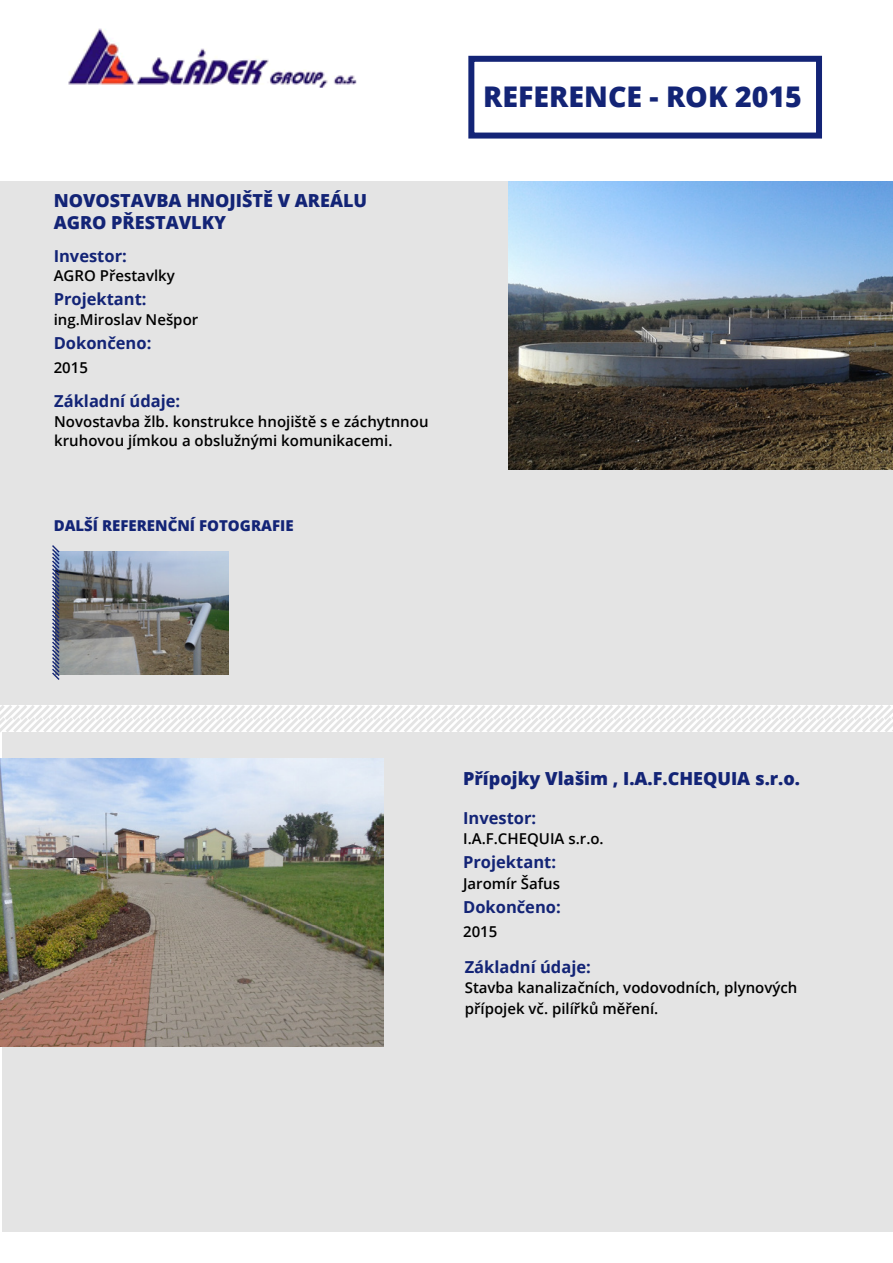
<style>
.page{position:relative;width:893px;height:1263px;background:#fff}
.page>*{position:absolute;margin:0;border:0;box-sizing:border-box;transform-origin:0 0}
.t1{font:800 28.5px "Open Sans";color:#132476}
.t2{font:800 18px/21.6px "Open Sans";color:#132476}
.t3{font:700 16.5px "Open Sans";color:#132476}
.t4{font:600 15px/19.5px "Open Sans";color:#000}
.t5{font:800 15px "Open Sans";color:#132476}
</style>
<div class="page">
<div style="left:0;top:182px;width:893px;height:523px;background:#e4e4e4"></div>
<svg style="left:0;top:705px;width:893px;height:30px"></svg>
<div style="left:3px;top:732px;width:890px;height:500px;background:#e4e4e4"></div>
<img style="left:68px;top:28px;width:289px;height:60px">
<img style="left:509px;top:182px;width:384px;height:288px">
<img style="left:0;top:758px;width:384px;height:288px">
<img style="left:61px;top:551px;width:168px;height:123px">
<svg style="left:52px;top:545px;width:9px;height:135px"></svg>
<div style="left:468px;top:56px;width:354px;height:83px;border:6px solid #132476"></div>
<p class="t2" style="left:54px;top:189px;width:315px">NOVOSTAVBA HNOJIŠTĚ V AREÁLU<br>AGRO PŘESTAVLKY</p>
<p class="t3" style="left:54px;top:244px;width:75px">Investor:</p>
<p class="t4" style="left:54px;top:266px;width:123px">AGRO Přestavlky</p>
<p class="t3" style="left:54px;top:287px;width:94px">Projektant:</p>
<p class="t4" style="left:54px;top:309px;width:146px">ing.Miroslav Nešpor</p>
<p class="t3" style="left:54px;top:331px;width:99px">Dokončeno:</p>
<p class="t4" style="left:54px;top:357px;width:36px">2015</p>
<p class="t3" style="left:54px;top:390px;width:128px">Základní údaje:</p>
<p class="t4" style="left:54px;top:411px;width:376px">Novostavba žlb. konstrukce hnojiště s e záchytnnou kruhovou jímkou a obslužnými komunikacemi.</p>
<p class="t5" style="left:54px;top:515px;width:241px">DALŠÍ REFERENČNÍ FOTOGRAFIE</p>
<h1 class="t1" style="left:483px;top:75px;width:320px">REFERENCE - ROK 2015</h1>
<p class="t2" style="left:463px;top:766px;width:339px">Přípojky Vlašim , I.A.F.CHEQUIA s.r.o.</p>
<p class="t3" style="left:463px;top:807px;width:75px">Investor:</p>
<p class="t4" style="left:463px;top:828px;width:142px">I.A.F.CHEQUIA s.r.o.</p>
<p class="t3" style="left:463px;top:850px;width:94px">Projektant:</p>
<p class="t4" style="left:463px;top:874px;width:98px">Jaromír Šafus</p>
<p class="t3" style="left:463px;top:896px;width:99px">Dokončeno:</p>
<p class="t4" style="left:463px;top:922px;width:36px">2015</p>
<p class="t3" style="left:465px;top:955px;width:128px">Základní údaje:</p>
<p class="t4" style="left:465px;top:976px;width:334px;line-height:21.6px">Stavba kanalizačních, vodovodních, plynových přípojek vč. pilířků měření.</p>
</div>
